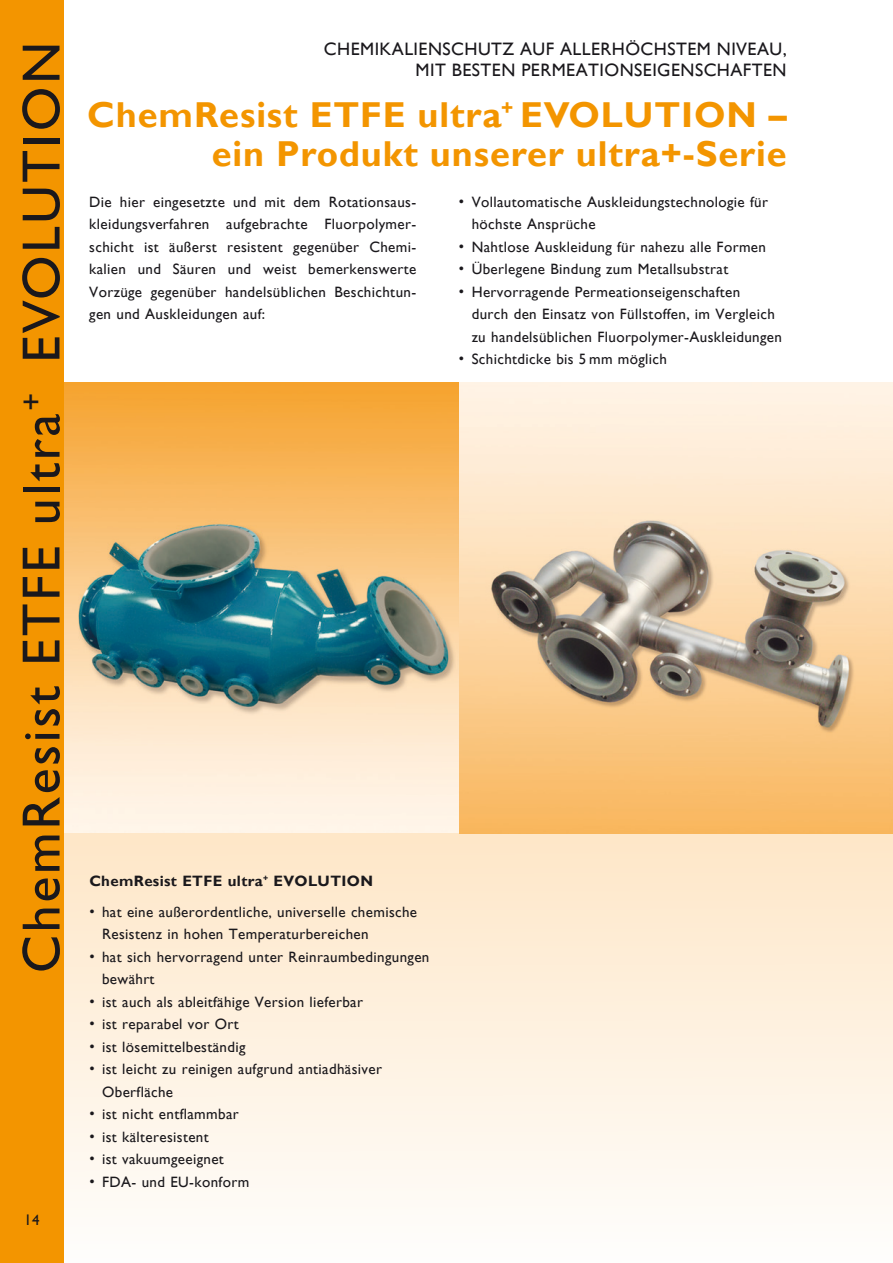
<style>
.page{position:relative;width:893px;height:1263px;background:#fff}
.page>*{position:absolute;margin:0;border:0;box-sizing:border-box;transform-origin:0 0}
.t1{font:54px "Gill Sans";letter-spacing:.05em;color:#1a181c}
.t2{font:700 36px/39px "Gill Sans";letter-spacing:.025em;color:#f39500;text-align:right}
.t3{font:18px/21px "Gill Sans";letter-spacing:.025em;color:#1a181c;text-align:right}
.t4{font:15px/22.5px "Gill Sans";letter-spacing:.025em;color:#1a181c}
.t5{font:700 15px "Gill Sans";letter-spacing:.025em;color:#1a181c}
</style>
<div class="page">
<img style="left:64px;top:383px;width:829px;height:450px">
<div style="left:0;top:833px;width:893px;height:430px;background:linear-gradient(to bottom,#fee6c7,#fefdfc)"></div>
<div style="left:0;top:0;width:64px;height:1263px;background:#f39500"></div>
<h1 class="t1" style="left:10px;top:973px;width:933px;rotate:-90deg">ChemResist ETFE ultra<sup>+</sup> EVOLUTION</h1>
<p class="t4" style="left:24px;top:1208px;width:17px">14</p>
<p class="t3" style="left:324px;top:38px;width:464px">CHEMIKALIENSCHUTZ AUF ALLERHÖCHSTEM NIVEAU,<br>MIT BESTEN PERMEATIONSEIGENSCHAFTEN</p>
<h2 class="t2" style="left:87px;top:96px;width:701px">ChemResist ETFE ultra<sup>+</sup> EVOLUTION – ein Produkt unserer ultra+-Serie</h2>
<p class="t4" style="left:89px;top:190px;width:328px;text-align:justify">Die hier eingesetzte und mit dem Rotationsaus&shy;kleidungsverfahren aufgebrachte Fluorpolymer&shy;schicht ist äußerst resistent gegenüber Chemi&shy;kalien und Säuren und weist bemerkenswerte Vorzüge gegenüber handelsüblichen Beschichtun&shy;gen und Auskleidungen auf:</p>
<p class="t4" style="left:472px;top:190px;width:298px;text-indent:-13px">• Vollautomatische Auskleidungstechnologie für höchste Ansprüche</p>
<p class="t4" style="left:459px;top:235px;width:309px">• Nahtlose Auskleidung für nahezu alle Formen</p>
<p class="t4" style="left:459px;top:258px;width:271px">• Überlegene Bindung zum Metallsubstrat</p>
<p class="t4" style="left:472px;top:280px;width:312px;text-indent:-13px">• Hervorragende Permeationseigenschaften<br>durch den Einsatz von Füllstoffen, im Vergleich zu handelsüblichen Fluorpolymer-Auskleidungen</p>
<p class="t4" style="left:459px;top:348px;width:210px">• Schichtdicke bis 5 mm möglich</p>
<p class="t5" style="left:89px;top:872px;width:285px">ChemResist ETFE ultra<sup>+</sup> EVOLUTION</p>
<p class="t4" style="left:102px;top:900px;width:317px;text-indent:-13px">• hat eine außerordentliche, universelle chemische<br>Resistenz in hohen Temperaturbereichen</p>
<p class="t4" style="left:102px;top:945px;width:329px;text-indent:-13px">• hat sich hervorragend unter Reinraumbedingungen bewährt</p>
<p class="t4" style="left:89px;top:990px;width:275px">• ist auch als ableitfähige Version lieferbar</p>
<p class="t4" style="left:89px;top:1013px;width:151px">• ist reparabel vor Ort</p>
<p class="t4" style="left:89px;top:1035px;width:158px">• ist lösemittelbeständig</p>
<p class="t4" style="left:102px;top:1058px;width:281px;text-indent:-13px">• ist leicht zu reinigen aufgrund antiadhäsiver<br>Oberfläche</p>
<p class="t4" style="left:89px;top:1103px;width:151px">• ist nicht entflammbar</p>
<p class="t4" style="left:89px;top:1125px;width:121px">• ist kälteresistent</p>
<p class="t4" style="left:89px;top:1148px;width:136px">• ist vakuumgeeignet</p>
<p class="t4" style="left:89px;top:1170px;width:161px">• FDA- und EU-konform</p>
</div>
